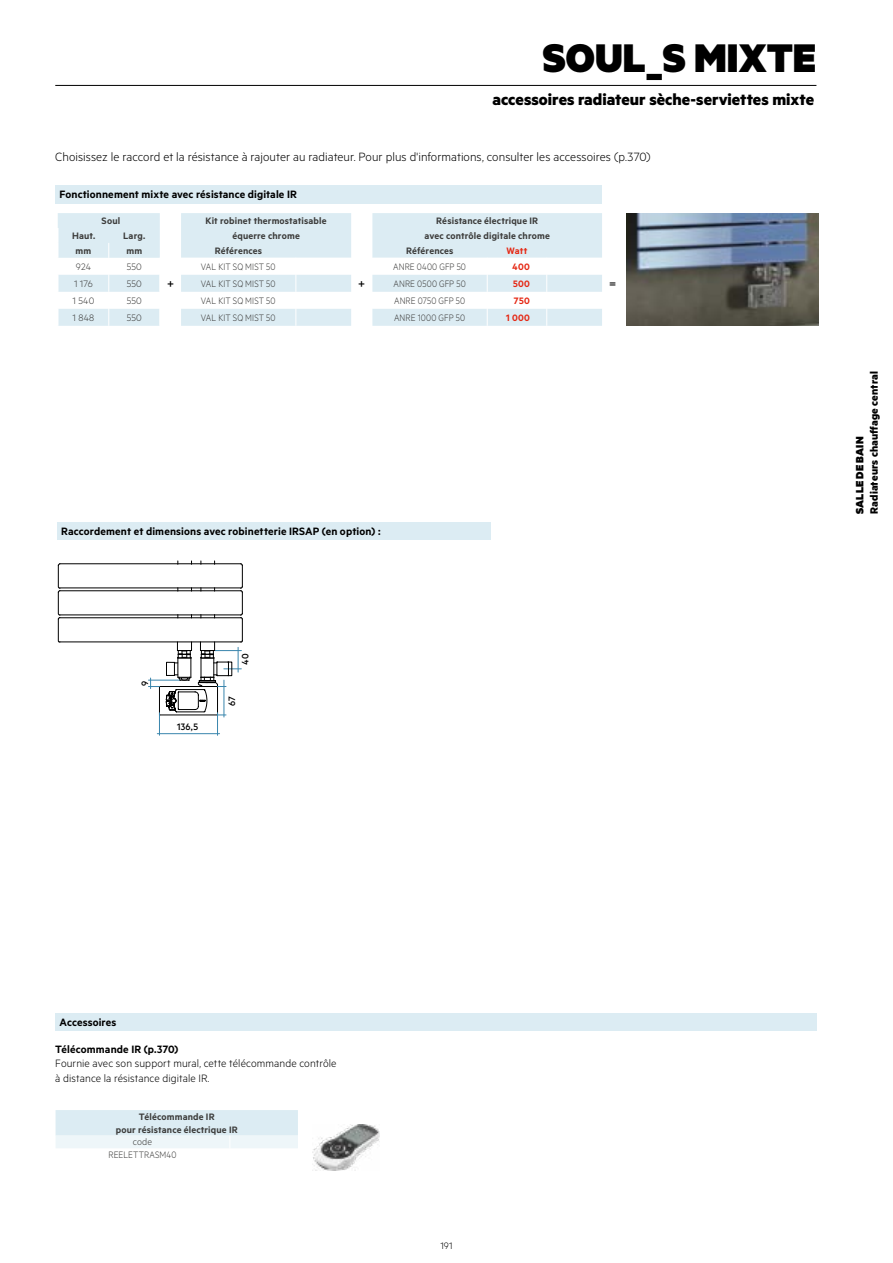
<style>
.page{position:relative;width:893px;height:1263px;background:#fff}
.page>*{position:absolute;margin:0;border:0;box-sizing:border-box;transform-origin:0 0}
.t1{font:900 45px "Metric";color:#000}
.t2{font:700 18px "Metric";color:#000}
.t3{font:300 13.5px "Metric";color:#000}
.t4{font:500 13.5px "Metric";color:#000}
.t5{font:600 12px "Metric";letter-spacing:.01em;color:#000}
.t6{font:300 12px/14.4px "Metric";letter-spacing:.01em;color:#000}
.t7{font:700 12px "Metric";letter-spacing:.01em;color:#000}
.t8{font:900 12px "Metric";letter-spacing:.005em;color:#000}
.t9{font:600 10.5px/12.8px "Metric";letter-spacing:.015em;color:#3c3c3b;text-align:center}
.t10{font:300 10.5px "Metric";letter-spacing:.01em;color:#3c3c3b;scale:.9 1}
.t11{font:300 10.5px/12.8px "Metric";letter-spacing:.01em;color:#3c3c3b;text-align:center}
.t12{font:600 10.5px "Metric";letter-spacing:.02em;color:#e52713}
.t13{font:500 10.5px "Metric";letter-spacing:.02em;color:#000}
.t14{font:300 10.5px "Metric";color:#000}
</style>
<div class="page">
<img style="left:627px;top:213px;width:191px;height:113px">
<div style="left:57px;top:522px;width:434px;height:18px;background:#dcecf3"></div>
<hr style="left:160px;top:715px;width:57px;height:1px;background:#000">
<hr style="left:160px;top:686px;width:43px;height:1px;background:#000">
<hr style="left:157px;top:733px;width:63px;height:1px;background:#3a86ad">
<hr style="left:148px;top:680px;width:31px;height:1px;background:#3a85ac">
<svg style="left:148px;top:678px;width:12px;height:57px"></svg>
<svg style="left:58px;top:213px;width:544px;height:113px"></svg>
<hr style="left:59px;top:642px;width:182px;height:1px;background:#000">
<hr style="left:59px;top:617px;width:182px;height:1px;background:#000">
<hr style="left:59px;top:615px;width:182px;height:1px;background:#000">
<hr style="left:59px;top:590px;width:182px;height:1px;background:#000">
<hr style="left:59px;top:588px;width:182px;height:1px;background:#000">
<svg style="left:58px;top:563px;width:3px;height:79px"></svg>
<hr style="left:59px;top:563px;width:182px;height:1px;background:#000">
<svg style="left:166px;top:561px;width:77px;height:174px"></svg>
<hr style="left:55px;top:85px;width:761px;height:1px;background:#000">
<svg style="left:56px;top:1110px;width:242px;height:38px;background:#e2eff5"></svg>
<img style="left:312px;top:1125px;width:67px;height:46px">
<div style="left:55px;top:1013px;width:761px;height:17px;background:#dcecf3"></div>
<div style="left:55px;top:186px;width:547px;height:18px;background:#dcecf3"></div>
<h1 class="t1" style="left:543px;top:29px;width:275px">SOUL_S MIXTE</h1>
<h2 class="t2" style="left:492px;top:89px;width:323px">accessoires radiateur sèche-serviettes mixte</h2>
<p class="t3" style="left:55px;top:149px;width:597px">Choisissez le raccord et la résistance à rajouter au radiateur. Pour plus d'informations, consulter les accessoires (p.370)</p>
<p class="t5" style="left:60px;top:187px;width:239px">Fonctionnement mixte avec résistance digitale IR</p>
<p class="t9" style="left:102px;top:214px;width:20px">Soul</p>
<p class="t9" style="left:206px;top:214px;width:123px">Kit robinet thermostatisable</p>
<p class="t9" style="left:436px;top:214px;width:103px">Résistance électrique IR</p>
<p class="t9" style="left:72px;top:229px;width:25px">Haut.</p>
<p class="t9" style="left:123px;top:229px;width:24px">Larg.</p>
<p class="t9" style="left:232px;top:229px;width:69px">équerre chrome</p>
<p class="t9" style="left:425px;top:229px;width:127px">avec contrôle digitale chrome</p>
<p class="t9" style="left:76px;top:244px;width:17px">mm</p>
<p class="t9" style="left:127px;top:244px;width:17px">mm</p>
<p class="t9" style="left:215px;top:244px;width:49px">Références</p>
<p class="t9" style="left:406px;top:244px;width:49px">Références</p>
<p class="t12" style="left:507px;top:244px;width:22px">Watt</p>
<p class="t11" style="left:76px;top:260px;width:16px">924</p>
<p class="t11" style="left:127px;top:260px;width:17px">550</p>
<p class="t4" style="left:167px;top:276px;width:9px">+</p>
<p class="t10" style="left:393px;top:260px;width:82px">ANRE 0400 GFP 50</p>
<p class="t12" style="left:512px;top:260px;width:19px">400</p>
<p class="t10" style="left:201px;top:260px;width:85px">VAL KIT SQ MIST 50</p>
<p class="t11" style="left:74px;top:277px;width:20px">1 176</p>
<p class="t11" style="left:127px;top:277px;width:17px">550</p>
<p class="t10" style="left:201px;top:277px;width:85px">VAL KIT SQ MIST 50</p>
<p class="t10" style="left:394px;top:277px;width:82px">ANRE 0500 GFP 50</p>
<p class="t12" style="left:513px;top:277px;width:18px">500</p>
<p class="t4" style="left:609px;top:276px;width:9px">=</p>
<p class="t11" style="left:73px;top:294px;width:23px">1 540</p>
<p class="t11" style="left:127px;top:294px;width:17px">550</p>
<p class="t10" style="left:201px;top:294px;width:85px">VAL KIT SQ MIST 50</p>
<p class="t10" style="left:394px;top:294px;width:80px">ANRE 0750 GFP 50</p>
<p class="t12" style="left:514px;top:294px;width:17px">750</p>
<p class="t11" style="left:73px;top:311px;width:23px">1 848</p>
<p class="t11" style="left:127px;top:311px;width:17px">550</p>
<p class="t10" style="left:201px;top:311px;width:85px">VAL KIT SQ MIST 50</p>
<p class="t10" style="left:394px;top:311px;width:81px">ANRE 1000 GFP 50</p>
<p class="t12" style="left:506px;top:311px;width:25px">1 000</p>
<p class="t4" style="left:358px;top:276px;width:9px">+</p>
<p class="t5" style="left:61px;top:524px;width:321px">Raccordement et dimensions avec robinetterie IRSAP (en option) :</p>
<p class="t7" style="left:867px;top:514px;width:144px;rotate:-90deg">Radiateurs chauffage central</p>
<p class="t8" style="left:852px;top:514px;width:78px;rotate:-90deg">SALLE DE BAIN</p>
<p class="t13" style="left:139px;top:686px;width:7px;rotate:-90deg">9</p>
<p class="t13" style="left:177px;top:721px;width:23px">136,5</p>
<p class="t13" style="left:239px;top:665px;width:13px;rotate:-90deg">40</p>
<p class="t13" style="left:226px;top:706px;width:11px;rotate:-90deg">67</p>
<p class="t5" style="left:60px;top:1015px;width:58px">Accessoires</p>
<p class="t5" style="left:55px;top:1042px;width:125px">Télécommande IR (p.370)</p>
<p class="t6" style="left:55px;top:1056px;width:283px">Fournie avec son support mural, cette télécommande contrôle à distance la résistance digitale IR.</p>
<p class="t9" style="left:116px;top:1110px;width:123px">Télécommande IR<br>pour résistance électrique IR</p>
<p class="t11" style="left:109px;top:1135px;width:69px">code<br>REELETTRASM40</p>
<p class="t14" style="left:440px;top:1239px;width:14px">191</p>
</div>
